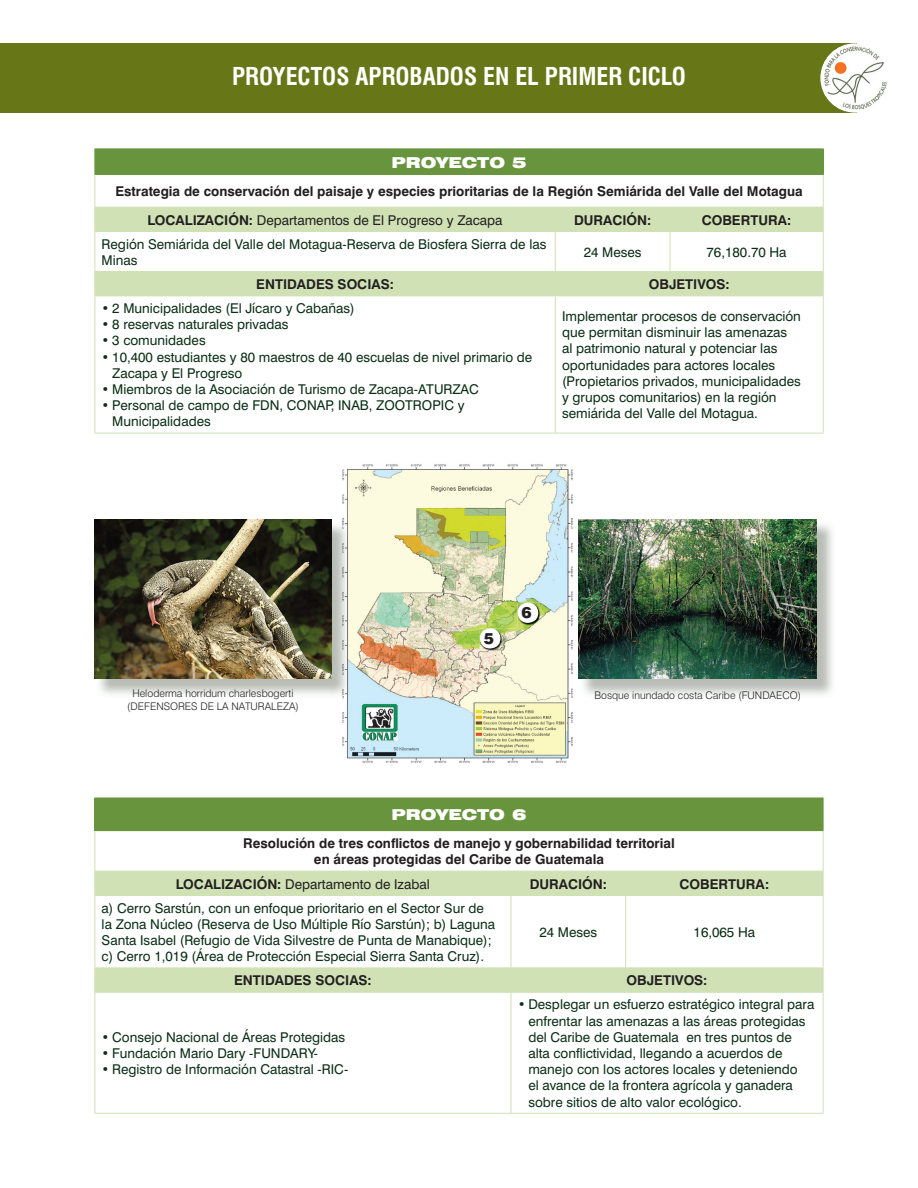
<style>
.page{position:relative;width:918px;height:1188px;background:#fff}
.page>*{position:absolute;margin:0;border:0;box-sizing:border-box;transform-origin:0 0}
.t1{font:700 condensed 24px "Swiss 721 BT";color:#fff}
.t2{font:900 15.45px "Swiss 721 BT";color:#231f20}
.t3{font:900 expanded 15px "Swiss 721 BT";color:#fff}
.t4{font:13.5px/16.2px "Swiss 721 BT";color:#0b2e16}
.t5{font:700 13.5px/28.5px "Swiss 721 BT";color:#231f20}
.t6{font:13.5px "Swiss 721 BT";color:#231f20}
.t7{font:300 10.5px/12.6px "Swiss 721 BT";color:#231f20;text-align:center}
.s1{font-weight:400}
.s2{font-weight:700}
</style>
<div class="page">
<div style="left:0;top:43px;width:856px;height:69px;background:#677717"></div>
<img style="left:820px;top:43px;width:70px;height:70px;border-radius:50%">
<img style="left:330px;top:464px;width:249px;height:299px">
<img style="left:518px;top:603px;width:43px;height:26px">
<div style="left:518px;top:603px;width:20px;height:20px;background:#fff;border-radius:50%"></div>
<img style="left:480px;top:628px;width:43px;height:27px">
<div style="left:480px;top:628px;width:20px;height:21px;background:#fff;border-radius:50%"></div>
<div style="left:95px;top:149px;width:728px;height:25px;background:#69943e"></div>
<svg style="left:95px;top:208px;width:728px;height:87px;fill:#cfe1b5"></svg>
<hr style="left:94px;top:148px;width:461px;height:1px;background:#69943e">
<svg style="left:94px;top:149px;width:1px;height:25px"></svg>
<hr style="left:555px;top:148px;width:269px;height:1px;background:#69943e">
<svg style="left:823px;top:149px;width:1px;height:25px"></svg>
<hr style="left:94px;top:174px;width:730px;height:1px;background:#69943e">
<hr style="left:94px;top:175px;width:1px;height:32px;background:#cfe1b5">
<hr style="left:823px;top:175px;width:1px;height:32px;background:#cfe1b5">
<hr style="left:94px;top:207px;width:461px;height:1px;background:#cfe1b5">
<svg style="left:94px;top:208px;width:1px;height:23px"></svg>
<hr style="left:555px;top:207px;width:115px;height:1px;background:#cfe1b5">
<svg style="left:555px;top:208px;width:1px;height:23px"></svg>
<hr style="left:670px;top:207px;width:154px;height:1px;background:#cfe1b5">
<svg style="left:670px;top:208px;width:1px;height:23px"></svg>
<svg style="left:823px;top:208px;width:1px;height:23px"></svg>
<hr style="left:94px;top:231px;width:461px;height:1px;background:#cfe1b5">
<hr style="left:94px;top:232px;width:1px;height:39px;background:#cfe1b5">
<hr style="left:555px;top:231px;width:115px;height:1px;background:#cfe1b5">
<hr style="left:555px;top:232px;width:1px;height:39px;background:#cfe1b5">
<hr style="left:670px;top:231px;width:154px;height:1px;background:#cfe1b5">
<hr style="left:670px;top:232px;width:1px;height:39px;background:#cfe1b5">
<hr style="left:823px;top:232px;width:1px;height:39px;background:#cfe1b5">
<hr style="left:94px;top:271px;width:461px;height:1px;background:#cfe1b5">
<svg style="left:94px;top:272px;width:1px;height:23px"></svg>
<hr style="left:555px;top:271px;width:115px;height:1px;background:#cfe1b5">
<svg style="left:555px;top:272px;width:1px;height:23px"></svg>
<hr style="left:670px;top:271px;width:154px;height:1px;background:#cfe1b5">
<svg style="left:823px;top:272px;width:1px;height:23px"></svg>
<hr style="left:94px;top:295px;width:461px;height:1px;background:#cfe1b5">
<hr style="left:94px;top:296px;width:1px;height:137px;background:#cfe1b5">
<hr style="left:555px;top:295px;width:115px;height:1px;background:#cfe1b5">
<hr style="left:555px;top:296px;width:1px;height:137px;background:#cfe1b5">
<hr style="left:670px;top:295px;width:154px;height:1px;background:#cfe1b5">
<hr style="left:823px;top:296px;width:1px;height:137px;background:#cfe1b5">
<hr style="left:94px;top:433px;width:730px;height:1px;background:#cfe1b5">
<div style="left:95px;top:798px;width:728px;height:33px;background:#69943e"></div>
<svg style="left:95px;top:872px;width:728px;height:120px"></svg>
<hr style="left:94px;top:798px;width:1px;height:32px;background:#69943e">
<hr style="left:823px;top:798px;width:1px;height:32px;background:#69943e">
<hr style="left:94px;top:830px;width:730px;height:1px;background:#69943e">
<hr style="left:94px;top:831px;width:1px;height:40px;background:#cfe1b5">
<hr style="left:823px;top:831px;width:1px;height:40px;background:#cfe1b5">
<hr style="left:94px;top:871px;width:417px;height:1px;background:#cfe1b5">
<svg style="left:94px;top:872px;width:1px;height:23px"></svg>
<hr style="left:511px;top:871px;width:115px;height:1px;background:#cfe1b5">
<svg style="left:511px;top:872px;width:1px;height:23px"></svg>
<hr style="left:626px;top:871px;width:198px;height:1px;background:#cfe1b5">
<svg style="left:625px;top:872px;width:1px;height:23px"></svg>
<svg style="left:823px;top:872px;width:1px;height:23px"></svg>
<hr style="left:94px;top:895px;width:417px;height:1px;background:#cfe1b5">
<hr style="left:94px;top:896px;width:1px;height:72px;background:#cfe1b5">
<hr style="left:511px;top:895px;width:115px;height:1px;background:#cfe1b5">
<hr style="left:511px;top:896px;width:1px;height:72px;background:#cfe1b5">
<hr style="left:626px;top:895px;width:198px;height:1px;background:#cfe1b5">
<hr style="left:625px;top:896px;width:1px;height:72px;background:#cfe1b5">
<hr style="left:823px;top:896px;width:1px;height:72px;background:#cfe1b5">
<hr style="left:94px;top:968px;width:417px;height:1px;background:#cfe1b5">
<svg style="left:94px;top:968px;width:1px;height:24px"></svg>
<hr style="left:511px;top:968px;width:115px;height:1px;background:#cfe1b5">
<svg style="left:511px;top:969px;width:1px;height:23px"></svg>
<hr style="left:626px;top:968px;width:198px;height:1px;background:#cfe1b5">
<svg style="left:823px;top:968px;width:1px;height:24px"></svg>
<hr style="left:94px;top:992px;width:417px;height:1px;background:#cfe1b5">
<hr style="left:94px;top:993px;width:1px;height:120px;background:#cfe1b5">
<hr style="left:511px;top:992px;width:115px;height:1px;background:#cfe1b5">
<hr style="left:511px;top:993px;width:1px;height:120px;background:#cfe1b5">
<hr style="left:626px;top:992px;width:198px;height:1px;background:#cfe1b5">
<hr style="left:823px;top:993px;width:1px;height:120px;background:#cfe1b5">
<hr style="left:94px;top:1113px;width:730px;height:1px;background:#cfe1b5">
<img style="left:100px;top:521px;width:255px;height:182px">
<img style="left:94px;top:520px;width:237px;height:159px">
<img style="left:579px;top:519px;width:238px;height:160px">
<h1 class="t1" style="left:232px;top:66px;width:455px">PROYECTOS APROBADOS EN EL PRIMER CICLO</h1>
<p class="t3" style="left:392px;top:156px;width:137px">PROYECTO 5</p>
<p class="t5" style="left:148px;top:178px;width:657px;text-indent:-32px">Estrategia de conservación del paisaje y especies prioritarias de la Región Semiárida del Valle del Motagua<br>LOCALIZACIÓN: <span class="s1">Departamentos de El Progreso y Zacapa</span></p>
<p class="t5" style="left:574px;top:207px;width:79px">DURACIÓN:</p>
<p class="t5" style="left:702px;top:207px;width:91px">COBERTURA:</p>
<p class="t4" style="left:102px;top:237px;width:446px">Región Semiárida del Valle del Motagua-Reserva de Biosfera Sierra de las<br>Minas</p>
<p class="t4" style="left:584px;top:245px;width:59px">24 Meses</p>
<p class="t4" style="left:707px;top:245px;width:82px">76,180.70 Ha</p>
<p class="t5" style="left:256px;top:271px;width:139px">ENTIDADES SOCIAS:</p>
<p class="t5" style="left:649px;top:271px;width:82px">OBJETIVOS:</p>
<p class="t4" style="left:102px;top:301px;width:255px">• 2 Municipalidades (El Jícaro y Cabañas)</p>
<p class="t4" style="left:102px;top:317px;width:188px">• 8 reservas naturales privadas</p>
<p class="t4" style="left:102px;top:334px;width:106px">• 3 comunidades</p>
<p class="t4" style="left:112px;top:350px;width:422px;text-indent:-11px">• 10,400 estudiantes y 80 maestros de 40 escuelas de nivel primario de<br>Zacapa y El Progreso</p>
<p class="t4" style="left:102px;top:382px;width:379px">• Miembros de la Asociación de Turismo de Zacapa-ATURZAC</p>
<p class="t4" style="left:112px;top:398px;width:354px;text-indent:-11px">• Personal de campo de FDN, CONAP, INAB, ZOOTROPIC y<br>Municipalidades</p>
<p class="t4" style="left:562px;top:309px;width:240px">Implementar procesos de conservación que permitan disminuir las amenazas al patrimonio natural y potenciar las oportunidades para actores locales (Propietarios privados, municipalidades y grupos comunitarios) en la región semiárida del Valle del Motagua.</p>
<p class="t2" style="left:484px;top:632px;width:12px">5</p>
<p class="t2" style="left:522px;top:607px;width:12px">6</p>
<p class="t7" style="left:127px;top:688px;width:173px">Heloderma horridum charlesbogerti (DEFENSORES DE LA NATURALEZA)</p>
<p class="t7" style="left:594px;top:689px;width:208px">Bosque inundado costa Caribe (FUNDAECO)</p>
<p class="t3" style="left:391px;top:809px;width:137px">PROYECTO 6</p>
<p class="t5" style="left:243px;top:836px;width:433px;line-height:16.2px;text-align:center">Resolución de tres conflictos de manejo y gobernabilidad territorial en áreas protegidas del Caribe de Guatemala</p>
<p class="t6" style="left:176px;top:879px;width:255px"><span class="s2">LOCALIZACIÓN:</span> Departamento de Izabal</p>
<p class="t5" style="left:530px;top:871px;width:79px">DURACIÓN:</p>
<p class="t5" style="left:680px;top:871px;width:91px">COBERTURA:</p>
<p class="t4" style="left:102px;top:901px;width:395px">a) Cerro Sarstún, con un enfoque prioritario en el Sector Sur de la Zona Núcleo (Reserva de Uso Múltiple Río Sarstún); b) Laguna Santa Isabel (Refugio de Vida Silvestre de Punta de Manabique); c) Cerro 1,019 (Área de Protección Especial Sierra Santa Cruz).</p>
<p class="t4" style="left:539px;top:925px;width:59px">24 Meses</p>
<p class="t4" style="left:694px;top:925px;width:63px">16,065 Ha</p>
<p class="t5" style="left:234px;top:968px;width:139px">ENTIDADES SOCIAS:</p>
<p class="t5" style="left:627px;top:968px;width:82px">OBJETIVOS:</p>
<p class="t4" style="left:102px;top:1030px;width:245px">• Consejo Nacional de Áreas Protegidas</p>
<p class="t4" style="left:102px;top:1046px;width:218px">• Fundación Mario Dary -FUNDARY-</p>
<p class="t4" style="left:102px;top:1062px;width:248px">• Registro de Información Catastral -RIC-</p>
<p class="t4" style="left:528px;top:998px;width:288px;text-indent:-11px">• Desplegar un esfuerzo estratégico integral para enfrentar las amenazas a las áreas protegidas del Caribe de Guatemala en tres puntos de alta conflictividad, llegando a acuerdos de manejo con los actores locales y deteniendo<br>el avance de la frontera agrícola y ganadera sobre sitios de alto valor ecológico.</p>
</div>
